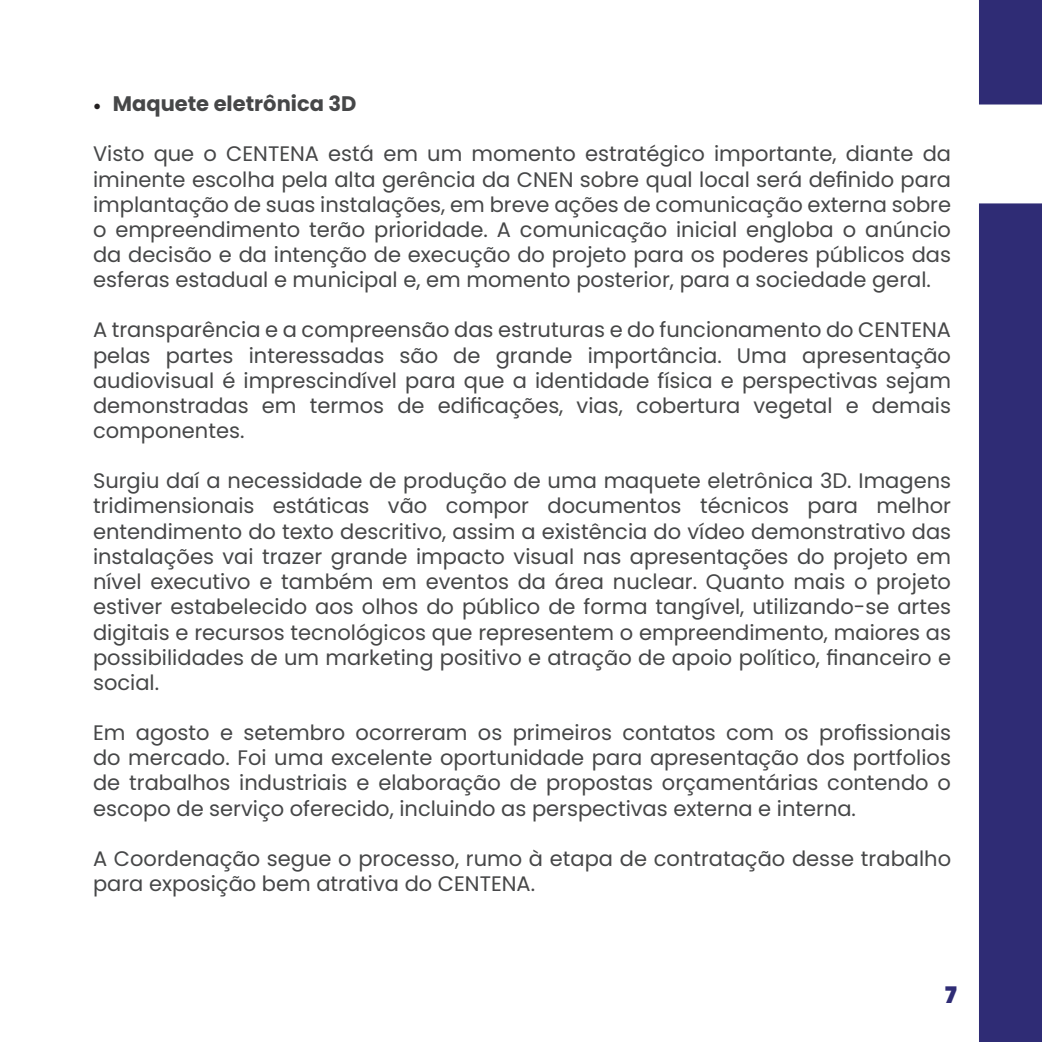
<style>
.page{position:relative;width:1042px;height:1042px;background:#fff}
.page>*{position:absolute;margin:0;border:0;box-sizing:border-box;transform-origin:0 0}
.t1{font:900 22.75px "Poppins";color:#2f2c75}
.t2{font:21px/25.2px "Poppins";color:#464748;text-align:justify}
.t3{font:700 21px "Poppins";color:#464748}
.s1{font-family:"Minion Pro";font-weight:400;color:#231f20}
</style>
<div class="page">
<div style="left:979px;top:203px;width:63px;height:839px;background:#2f2c75"></div>
<div style="left:979px;top:0;width:63px;height:104px;background:#2f2c75"></div>
<p class="t3" style="left:93px;top:92px;width:265px"><span class="s1">•</span> Maquete eletrônica 3D</p>
<p class="t2" style="left:93px;top:141px;width:859px">Visto que o CENTENA está em um momento estratégico importante, diante da iminente escolha pela alta gerência da CNEN sobre qual local será definido para implantação de suas instalações, em breve ações de comunicação externa sobre o empreendimento terão prioridade. A comunicação inicial engloba o anúncio da decisão e da intenção de execução do projeto para os poderes públicos das esferas estadual e municipal e, em momento posterior, para a sociedade geral.</p>
<p class="t2" style="left:93px;top:318px;width:859px">A transparência e a compreensão das estruturas e do funcionamento do CENTENA pelas partes interessadas são de grande importância. Uma apresentação audiovisual é imprescindível para que a identidade física e perspectivas sejam demonstradas em termos de edificações, vias, cobertura vegetal e demais componentes.</p>
<p class="t2" style="left:93px;top:468px;width:859px">Surgiu daí a necessidade de produção de uma maquete eletrônica 3D. Imagens tridimensionais estáticas vão compor documentos técnicos para melhor entendimento do texto descritivo, assim a existência do vídeo demonstrativo das instalações vai trazer grande impacto visual nas apresentações do projeto em nível executivo e também em eventos da área nuclear. Quanto mais o projeto estiver estabelecido aos olhos do público de forma tangível, utilizando-se artes digitais e recursos tecnológicos que representem o empreendimento, maiores as possibilidades de um marketing positivo e atração de apoio político, financeiro e social.</p>
<p class="t2" style="left:93px;top:720px;width:859px">Em agosto e setembro ocorreram os primeiros contatos com os profissionais do mercado. Foi uma excelente oportunidade para apresentação dos portfolios de trabalhos industriais e elaboração de propostas orçamentárias contendo o escopo de serviço oferecido, incluindo as perspectivas externa e interna.</p>
<p class="t2" style="left:93px;top:846px;width:859px">A Coordenação segue o processo, rumo à etapa de contratação desse trabalho para exposição bem atrativa do CENTENA.</p>
<p class="t1" style="left:945px;top:981px;width:13px">7</p>
</div>
